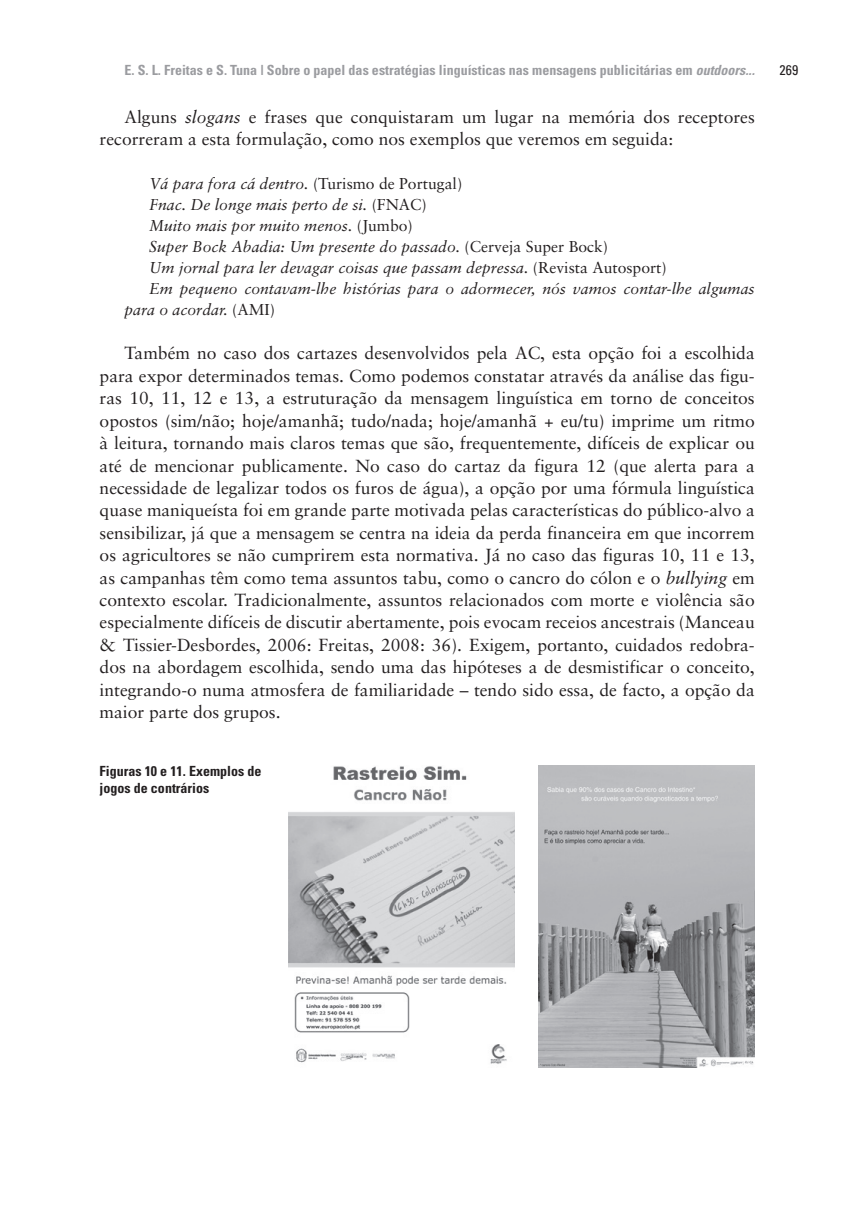
<style>
.page{position:relative;width:853px;height:1215px;background:#fff}
.page>*{position:absolute;margin:0;border:0;box-sizing:border-box;transform-origin:0 0}
.t1{font:17.5px/22.4px "Sabon";color:#231f20}
.t2{font:italic 15.75px "Sabon";color:#231f20}
.t3{font:700 condensed 14px "Univers";color:#9b9ca0}
.t4{font:700 condensed 14px/16.8px "Univers";color:#231f20}
.t5{font:condensed 14px "Univers";color:#231f20}
.s1{font-style:italic}
.s2{font-style:normal}
</style>
<div class="page">
<img style="left:288px;top:766px;width:227px;height:298px">
<img style="left:538px;top:765px;width:216px;height:302px">
<p class="t3" style="left:124px;top:64px;width:632px">E. S. L. Freitas e S. Tuna | Sobre o papel das estratégias linguísticas nas mensagens publicitárias em <span class="s1">outdoors...</span></p>
<p class="t1" style="left:100px;top:107px;width:656px;text-indent:25px">Alguns <span class="s1">slogans</span> e frases que conquistaram um lugar na memória dos receptores recorreram a esta formulação, como nos exemplos que veremos em seguida:</p>
<p class="t2" style="left:149px;top:176px;width:314px">Vá para fora cá dentro. <span class="s2">(Turismo de Portugal)</span></p>
<p class="t2" style="left:149px;top:197px;width:279px">Fnac. De longe mais perto de si. <span class="s2">(FNAC)</span></p>
<p class="t2" style="left:149px;top:218px;width:265px">Muito mais por muito menos. <span class="s2">(Jumbo)</span></p>
<p class="t2" style="left:149px;top:239px;width:460px">Super Bock Abadia: Um presente do passado. <span class="s2">(Cerveja Super Bock)</span></p>
<p class="t2" style="left:149px;top:260px;width:519px">Um jornal para ler devagar coisas que passam depressa. <span class="s2">(Revista Autosport)</span></p>
<p class="t2" style="left:149px;top:281px;width:607px">Em pequeno contavam-lhe histórias para o adormecer, nós vamos contar-lhe algumas</p>
<p class="t2" style="left:124px;top:302px;width:152px">para o acordar. <span class="s2">(AMI)</span></p>
<p class="t1" style="left:100px;top:344px;width:656px;text-align:justify;text-indent:25px">Também no caso dos cartazes desenvolvidos pela AC, esta opção foi a escolhida para expor determinados temas. Como podemos constatar através da análise das figu&shy;ras 10, 11, 12 e 13, a estruturação da mensagem linguística em torno de conceitos opostos (sim/não; hoje/amanhã; tudo/nada; hoje/amanhã + eu/tu) imprime um ritmo à leitura, tornando mais claros temas que são, frequentemente, difíceis de explicar ou até de mencionar publicamente. No caso do cartaz da figura 12 (que alerta para a necessidade de legalizar todos os furos de água), a opção por uma fórmula linguística quase maniqueísta foi em grande parte motivada pelas características do público-alvo a sensibilizar, já que a mensagem se centra na ideia da perda financeira em que incorrem os agricultores se não cumprirem esta normativa. Já no caso das figuras 10, 11 e 13, as campanhas têm como tema assuntos tabu, como o cancro do cólon e o <span class="s1">bullying</span> em contexto escolar. Tradicionalmente, assuntos relacionados com morte e violência são especialmente difíceis de discutir abertamente, pois evocam receios ancestrais (Manceau &amp; Tissier-Desbordes, 2006: Freitas, 2008: 36). Exigem, portanto, cuidados redobra&shy;dos na abordagem escolhida, sendo uma das hipóteses a de desmistificar o conceito, integrando-o numa atmosfera de familiaridade – tendo sido essa, de facto, a opção da maior parte dos grupos.</p>
<p class="t4" style="left:100px;top:764px;width:163px">Figuras 10 e 11. Exemplos de jogos de contrários</p>
<p class="t5" style="left:779px;top:64px;width:20px">269</p>
</div>
